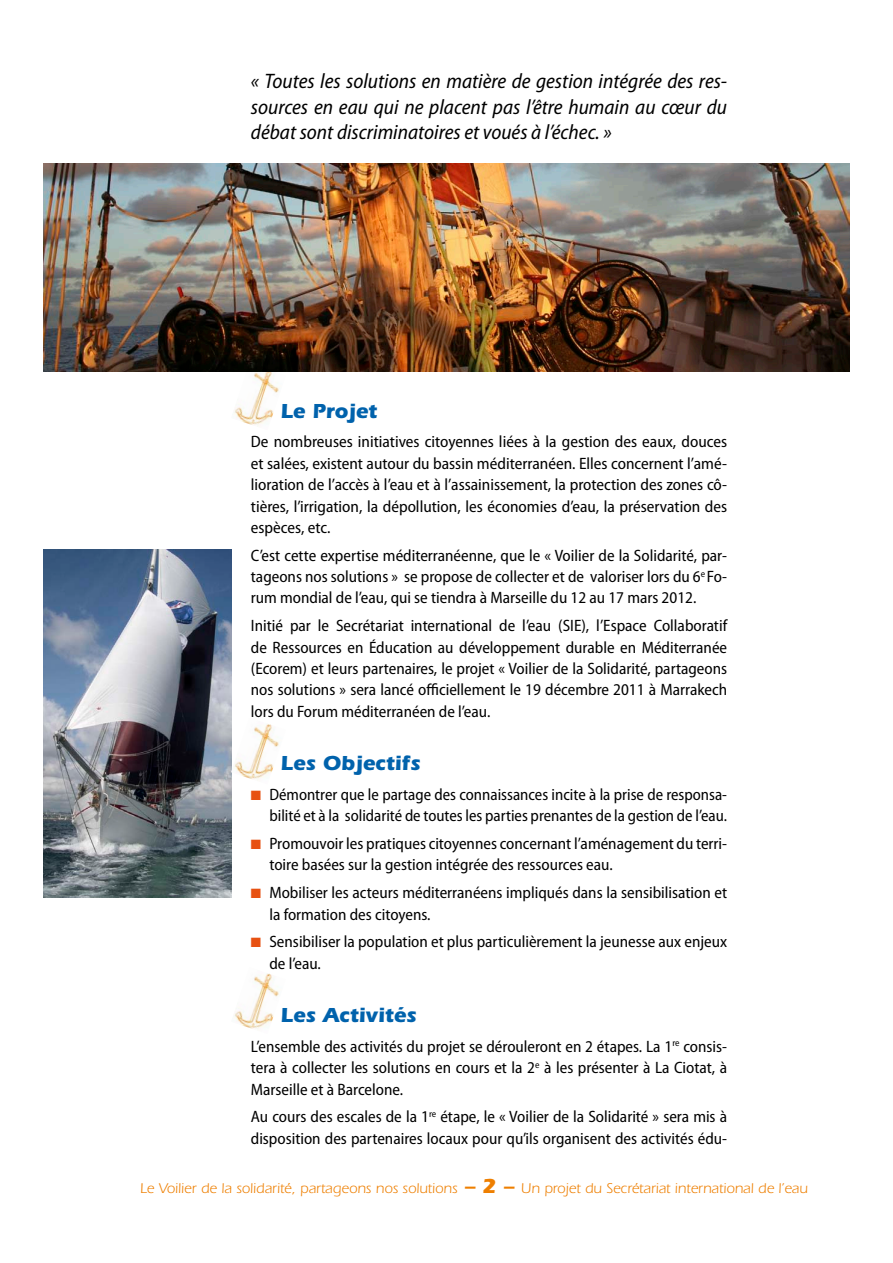
<style>
.page{position:relative;width:893px;height:1263px;background:#fff}
.page>*{position:absolute;margin:0;border:0;box-sizing:border-box;transform-origin:0 0}
.t1{font:italic semi-condensed 21px/25.5px "Myriad Pro";color:#000;text-align:justify}
.t2{font:700 21px "ITC Eras Std";color:#0062ac}
.t3{font:semi-condensed 16.5px/21.3px "Myriad Pro";color:#000;text-align:justify}
.t4{font:14.7px "ITC Eras Std";color:#ee7f00}
.s1{color:#e75112}
.s2{font-weight:600;font-size:21px}
.s3{font-weight:700;font-size:21px}
</style>
<div class="page">
<img style="left:44px;top:164px;width:805px;height:208px">
<img style="left:43px;top:550px;width:188px;height:347px">
<img style="left:234px;top:973px;width:45px;height:56px">
<img style="left:231px;top:718px;width:48px;height:66px">
<img style="left:231px;top:363px;width:55px;height:63px">
<p class="t1" style="left:251px;top:68px;width:478px">« Toutes les solutions en matière de gestion intégrée des res&shy;sources en eau qui ne placent pas l’être humain au cœur du débat sont discriminatoires et voués à l’échec. »</p>
<p class="t2" style="left:281px;top:398px;width:98px">Le Projet</p>
<p class="t3" style="left:251px;top:431px;width:478px">De nombreuses initiatives citoyennes liées à la gestion des eaux, douces et salées, existent autour du bassin méditerranéen. Elles concernent l’amé&shy;lioration de l’accès à l’eau et à l’assainissement, la protection des zones cô&shy;tières, l’irrigation, la dépollution, les économies d’eau, la préservation des espèces, etc.</p>
<p class="t3" style="left:251px;top:544px;width:478px">C’est cette expertise méditerranéenne, que le « Voilier de la Solidarité, par&shy;tageons nos solutions » se propose de collecter et de valoriser lors du 6<sup>e</sup> Fo&shy;rum mondial de l’eau, qui se tiendra à Marseille du 12 au 17 mars 2012.</p>
<p class="t3" style="left:251px;top:615px;width:478px">Initié par le Secrétariat international de l’eau (SIE), l’Espace Collaboratif de Ressources en Éducation au développement durable en Méditerranée (Ecorem) et leurs partenaires, le projet « Voilier de la Solidarité, partageons nos solutions » sera lancé officiellement le 19 décembre 2011 à Marrakech lors du Forum méditerranéen de l’eau.</p>
<p class="t2" style="left:281px;top:751px;width:141px">Les Objectifs</p>
<p class="t3" style="left:251px;top:783px;width:478px;text-align:right"><span class="s1">■</span> Démontrer que le partage des connaissances incite à la prise de responsa&shy;bilité et à la solidarité de toutes les parties prenantes de la gestion de l’eau.</p>
<p class="t3" style="left:269px;top:832px;width:459px;text-indent:-19px"><span class="s1">■</span> Promouvoir les pratiques citoyennes concernant l’aménagement du terri&shy;toire basées sur la gestion intégrée des ressources eau.</p>
<p class="t3" style="left:269px;top:882px;width:459px;text-indent:-19px"><span class="s1">■</span> Mobiliser les acteurs méditerranéens impliqués dans la sensibilisation et la formation des citoyens.</p>
<p class="t3" style="left:269px;top:931px;width:459px;text-indent:-19px"><span class="s1">■</span> Sensibiliser la population et plus particulièrement la jeunesse aux enjeux de l’eau.</p>
<p class="t2" style="left:281px;top:1003px;width:137px">Les Activités</p>
<p class="t3" style="left:251px;top:1035px;width:478px">L’ensemble des activités du projet se dérouleront en 2 étapes. La 1<sup>re</sup> consis&shy;tera à collecter les solutions en cours et la 2<sup>e</sup> à les présenter à La Ciotat, à Marseille et à Barcelone.</p>
<p class="t3" style="left:251px;top:1106px;width:478px">Au cours des escales de la 1<sup>re</sup> étape, le « Voilier de la Solidarité » sera mis à disposition des partenaires locaux pour qu’ils organisent des activités édu-</p>
<p class="t4" style="left:140px;top:1180px;width:669px">Le Voilier de la solidarité, partageons nos solutions <span class="s2">–</span> <span class="s3">2</span> <span class="s2">–</span> Un projet du Secrétariat international de l’eau</p>
</div>
